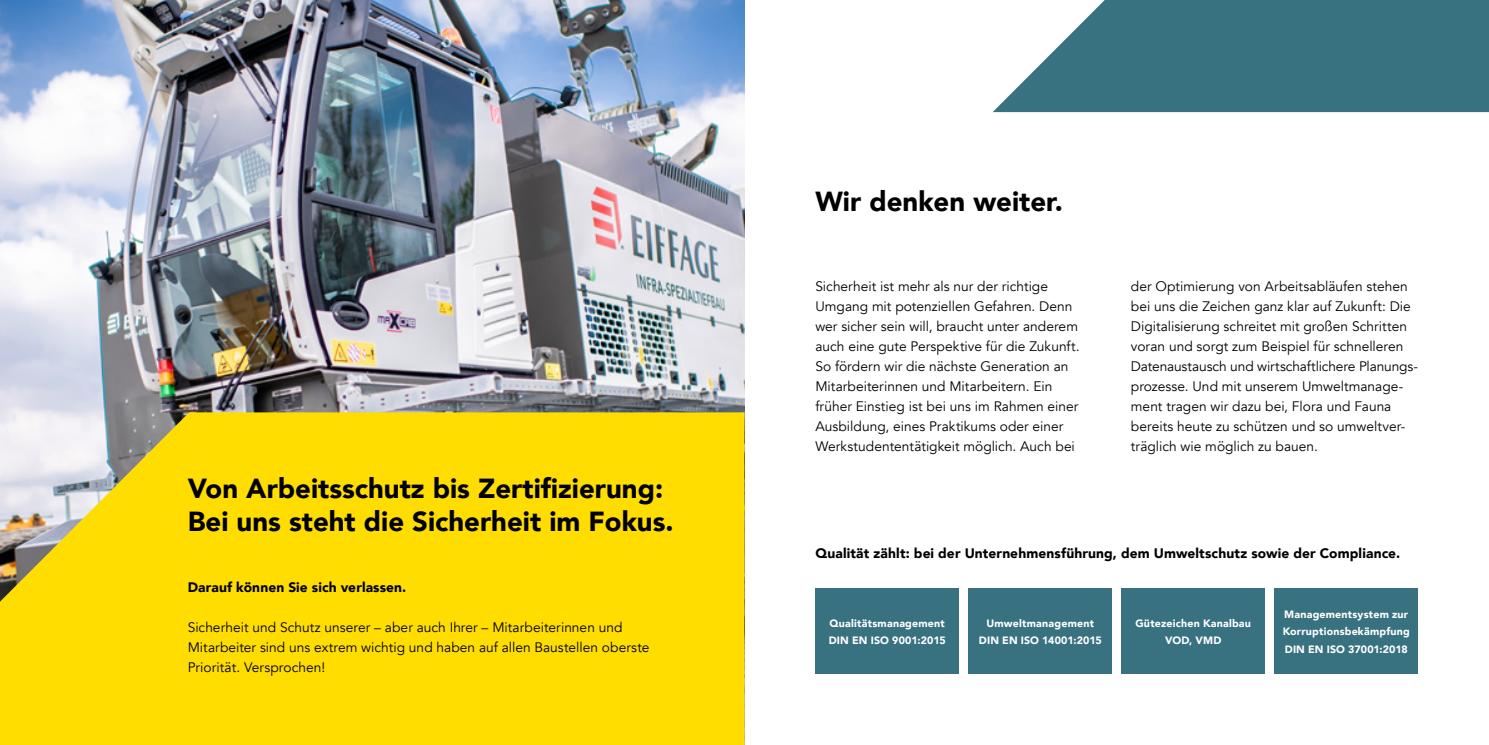
<style>
.page{position:relative;width:1489px;height:745px;background:#fff}
.page>*{position:absolute;margin:0;border:0;box-sizing:border-box;transform-origin:0 0}
.t1{font:900 27.5px/33px "Avenir";color:#000}
.t2{font:13.75px/20px "Avenir";color:#000}
.t3{font:900 13.75px "Avenir";letter-spacing:.01em;color:#000}
.t4{font:900 10.62px/17.5px "Avenir";letter-spacing:.015em;color:#fff}
</style>
<div class="page">
<img style="left:0;top:0;width:744px;height:412px">
<svg style="left:993px;top:0;width:495px;height:112px;background:#4e808d"></svg>
<svg style="left:0;top:412px;width:744px;height:332px;background:#fada0e"></svg>
<div style="left:815px;top:588px;width:143px;height:85px;background:#38717f"></div>
<div style="left:968px;top:588px;width:143px;height:85px;background:#38717f"></div>
<div style="left:1121px;top:588px;width:143px;height:85px;background:#38717f"></div>
<div style="left:1274px;top:588px;width:143px;height:85px;background:#38717f"></div>
<h1 class="t1" style="left:188px;top:471px;width:487px">Von Arbeitsschutz bis Zertifizierung:<br>Bei uns steht die Sicherheit im Fokus.</h1>
<p class="t3" style="left:188px;top:574px;width:220px">Darauf können Sie sich verlassen.</p>
<p class="t2" style="left:188px;top:616px;width:463px">Sicherheit und Schutz unserer – aber auch Ihrer – Mitarbeiterinnen und<br>Mitarbeiter sind uns extrem wichtig und haben auf allen Baustellen oberste<br>Priorität. Versprochen!</p>
<h1 class="t1" style="left:815px;top:184px;width:249px">Wir denken weiter.</h1>
<p class="t2" style="left:815px;top:276px;width:266px">Sicherheit ist mehr als nur der richtige Umgang mit potenziellen Gefahren. Denn wer sicher sein will, braucht unter anderem auch eine gute Perspektive für die Zukunft.<br>So fördern wir die nächste Generation an Mitarbeiterinnen und Mitarbeitern. Ein früher Einstieg ist bei uns im Rahmen einer Ausbildung, eines Praktikums oder einer Werkstudententätigkeit möglich. Auch bei</p>
<p class="t2" style="left:1130px;top:276px;width:287px">der Optimierung von Arbeitsabläufen stehen bei uns die Zeichen ganz klar auf Zukunft: Die Digitalisierung schreitet mit großen Schritten voran und sorgt zum Beispiel für schnelleren Datenaustausch und wirtschaftlichere Planungs&shy;prozesse. Und mit unserem Umweltmanage&shy;ment tragen wir dazu bei, Flora und Fauna bereits heute zu schützen und so umweltver&shy;träglich wie möglich zu bauen.</p>
<p class="t3" style="left:815px;top:541px;width:586px">Qualität zählt: bei der Unternehmensführung, dem Umweltschutz sowie der Compliance.</p>
<p class="t4" style="left:828px;top:613px;width:118px">Qualitätsmanagement<br>DIN EN ISO 9001:2015</p>
<p class="t4" style="left:978px;top:613px;width:124px;text-align:center">Umweltmanagement<br>DIN EN ISO 14001:2015</p>
<p class="t4" style="left:1282px;top:604px;width:129px">Managementsystem zur<br>Korruptionsbekämpfung<br>DIN EN ISO 37001:2018</p>
<p class="t4" style="left:1135px;top:613px;width:117px;text-align:center">Gütezeichen Kanalbau<br>VOD, VMD</p>
</div>
